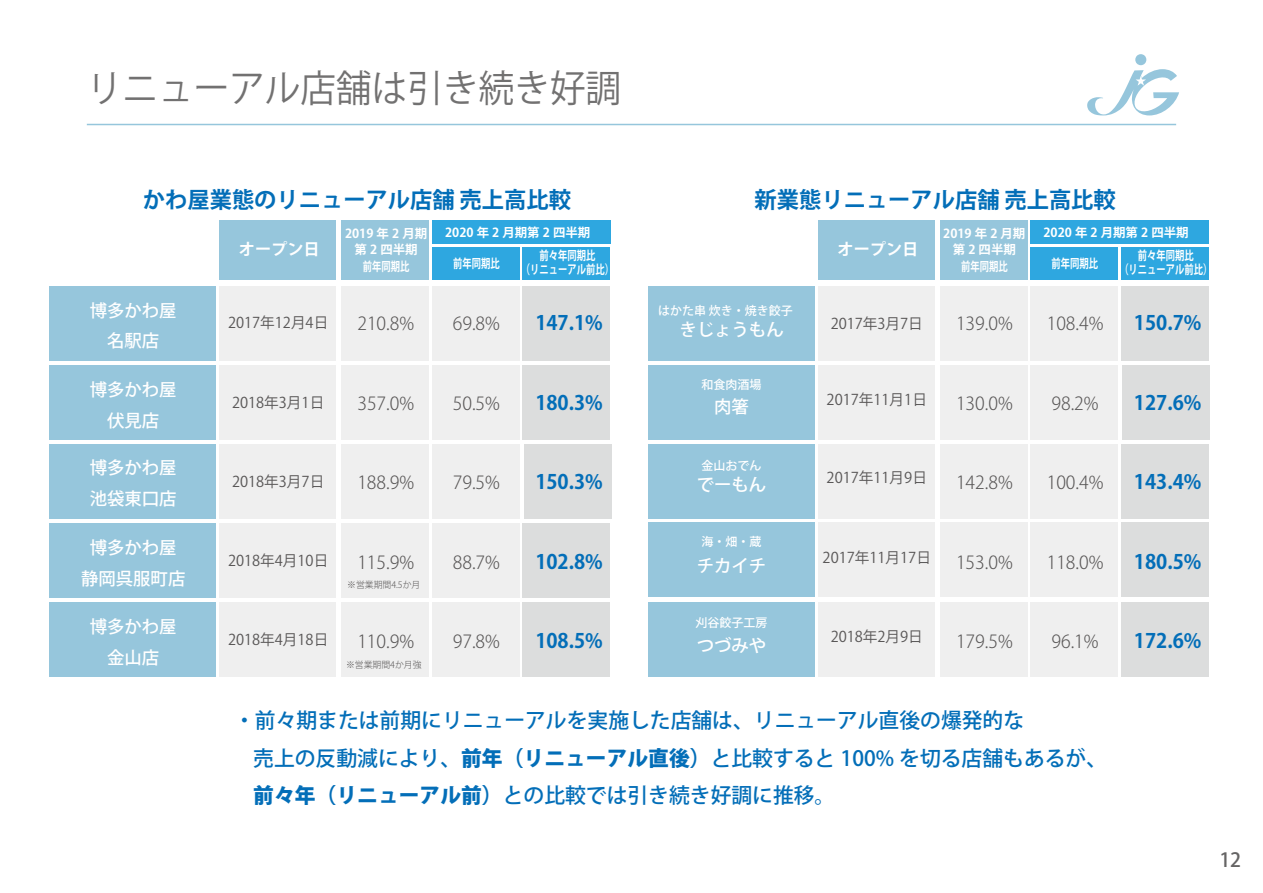
<style>
.page{position:relative;width:1263px;height:893px;background:#fff}
.page>*{position:absolute;margin:0;border:0;box-sizing:border-box;transform-origin:0 0}
.t1{font:37.5px "Koz Go Pro";color:#727171;scale:.95 1}
.t2{font:700 22.5px "Koz Go Pro";color:#036eb8}
.t3{font:500 21px/37.5px "Koz Go Pro";color:#036eb8}
.t4{font:700 19.95px "Koz Go Pro";color:#036eb8}
.t5{font:500 19.5px "Koz Go Pro";color:#656464}
.t6{font:300 18px "Koz Go Pro";color:#595757}
.t7{font:500 17.4px/30.5px "Koz Go Pro";color:#fff;text-align:center}
.t8{font:700 16.2px "Koz Go Pro";color:#fff}
.t9{font:14.85px "Koz Go Pro";color:#595757}
.t10{font:700 12.45px/16.5px "Koz Go Pro";color:#fff;text-align:center}
.t11{font:700 12.45px/13.5px "Koz Go Pro";color:#fff;text-align:center;scale:.75 1}
.t12{font:500 12px "Koz Go Pro";color:#fff}
.t13{font:300 9px "Koz Go Pro";color:#595757}
.s1{font-weight:800}
</style>
<div class="page">
<svg style="left:1087px;top:54px;width:92px;height:61px"></svg>
<hr style="left:87px;top:124px;width:1089px;height:1px;background:#96c6dc">
<div style="left:219px;top:221px;width:117px;height:59px;background:#96c6dc"></div>
<div style="left:341px;top:221px;width:88px;height:59px;background:#96c6dc"></div>
<div style="left:432px;top:221px;width:178px;height:23px;background:#2ea7e0"></div>
<div style="left:522px;top:247px;width:88px;height:33px;background:#2ea7e0"></div>
<div style="left:432px;top:247px;width:87px;height:33px;background:#2ea7e0"></div>
<div style="left:49px;top:366px;width:167px;height:74px;background:#96c6dc"></div>
<div style="left:219px;top:366px;width:117px;height:74px;background:#efefef"></div>
<div style="left:341px;top:366px;width:88px;height:74px;background:#efefef"></div>
<div style="left:432px;top:366px;width:87px;height:74px;background:#efefef"></div>
<div style="left:522px;top:366px;width:88px;height:74px;background:#dcdddd"></div>
<div style="left:49px;top:602px;width:167px;height:74px;background:#96c6dc"></div>
<div style="left:219px;top:602px;width:117px;height:74px;background:#efefef"></div>
<div style="left:341px;top:602px;width:88px;height:74px;background:#efefef"></div>
<div style="left:432px;top:602px;width:87px;height:74px;background:#efefef"></div>
<div style="left:522px;top:602px;width:88px;height:74px;background:#dcdddd"></div>
<div style="left:49px;top:444px;width:167px;height:75px;background:#96c6dc"></div>
<div style="left:219px;top:444px;width:117px;height:75px;background:#efefef"></div>
<div style="left:341px;top:444px;width:88px;height:75px;background:#efefef"></div>
<div style="left:432px;top:444px;width:87px;height:75px;background:#efefef"></div>
<div style="left:524px;top:444px;width:87px;height:75px;background:#dcdddd"></div>
<div style="left:49px;top:523px;width:167px;height:75px;background:#96c6dc"></div>
<div style="left:219px;top:523px;width:117px;height:75px;background:#efefef"></div>
<div style="left:341px;top:523px;width:88px;height:75px;background:#efefef"></div>
<div style="left:432px;top:523px;width:87px;height:75px;background:#efefef"></div>
<div style="left:522px;top:523px;width:88px;height:75px;background:#dcdddd"></div>
<div style="left:49px;top:286px;width:167px;height:74px;background:#96c6dc"></div>
<div style="left:219px;top:286px;width:117px;height:74px;background:#efefef"></div>
<div style="left:341px;top:286px;width:88px;height:74px;background:#efefef"></div>
<div style="left:432px;top:286px;width:87px;height:74px;background:#efefef"></div>
<div style="left:522px;top:286px;width:88px;height:74px;background:#dcdddd"></div>
<div style="left:818px;top:221px;width:116px;height:59px;background:#96c6dc"></div>
<div style="left:648px;top:286px;width:167px;height:74px;background:#96c6dc"></div>
<div style="left:818px;top:286px;width:116px;height:74px;background:#efefef"></div>
<div style="left:940px;top:286px;width:87px;height:74px;background:#efefef"></div>
<div style="left:1030px;top:286px;width:88px;height:74px;background:#efefef"></div>
<div style="left:1121px;top:286px;width:88px;height:74px;background:#dcdddd"></div>
<div style="left:648px;top:522px;width:167px;height:75px;background:#96c6dc"></div>
<div style="left:818px;top:522px;width:116px;height:75px;background:#efefef"></div>
<div style="left:940px;top:522px;width:87px;height:75px;background:#efefef"></div>
<div style="left:1030px;top:522px;width:88px;height:75px;background:#efefef"></div>
<div style="left:1121px;top:522px;width:88px;height:75px;background:#dcdddd"></div>
<div style="left:648px;top:365px;width:167px;height:74px;background:#96c6dc"></div>
<div style="left:818px;top:365px;width:116px;height:74px;background:#efefef"></div>
<div style="left:940px;top:365px;width:87px;height:74px;background:#efefef"></div>
<div style="left:1030px;top:365px;width:88px;height:74px;background:#efefef"></div>
<div style="left:1122px;top:365px;width:88px;height:74px;background:#dcdddd"></div>
<div style="left:940px;top:221px;width:87px;height:59px;background:#96c6dc"></div>
<div style="left:648px;top:444px;width:167px;height:74px;background:#96c6dc"></div>
<div style="left:818px;top:444px;width:116px;height:74px;background:#efefef"></div>
<div style="left:940px;top:444px;width:87px;height:74px;background:#efefef"></div>
<div style="left:1030px;top:444px;width:88px;height:74px;background:#efefef"></div>
<div style="left:1121px;top:444px;width:88px;height:74px;background:#dcdddd"></div>
<div style="left:648px;top:602px;width:167px;height:74px;background:#96c6dc"></div>
<div style="left:818px;top:602px;width:116px;height:74px;background:#efefef"></div>
<div style="left:940px;top:602px;width:87px;height:74px;background:#efefef"></div>
<div style="left:1030px;top:602px;width:88px;height:74px;background:#efefef"></div>
<div style="left:1121px;top:602px;width:88px;height:74px;background:#dcdddd"></div>
<div style="left:1030px;top:221px;width:178px;height:23px;background:#2ea7e0"></div>
<div style="left:1121px;top:247px;width:87px;height:33px;background:#2ea7e0"></div>
<div style="left:1030px;top:247px;width:88px;height:33px;background:#2ea7e0"></div>
<h1 class="t1" style="left:87px;top:64px;width:564px">リニューアル店舗は引き続き好調</h1>
<p class="t2" style="left:143px;top:185px;width:430px">かわ屋業態のリニューアル店舗 売上高比較</p>
<p class="t2" style="left:754px;top:185px;width:363px">新業態リニューアル店舗 売上高比較</p>
<p class="t8" style="left:239px;top:239px;width:82px">オープン日</p>
<p class="t10" style="left:445px;top:225px;width:147px">2020 年 2 月期第 2 四半期</p>
<p class="t10" style="left:1043px;top:225px;width:147px">2020 年 2 月期第 2 四半期</p>
<p class="t10" style="left:345px;top:226px;width:84px">2019 年 2 月期第 2 四半期<br>前年同期比</p>
<p class="t10" style="left:943px;top:226px;width:84px">2019 年 2 月期第 2 四半期<br>前年同期比</p>
<p class="t8" style="left:837px;top:239px;width:82px">オープン日</p>
<p class="t11" style="left:1051px;top:257px;width:64px">前年同期比</p>
<p class="t11" style="left:1119px;top:250px;width:126px">前々年同期比<br>（リニューアル前比）</p>
<p class="t11" style="left:453px;top:257px;width:64px">前年同期比</p>
<p class="t11" style="left:521px;top:250px;width:126px">前々年同期比<br>（リニューアル前比）</p>
<p class="t7" style="left:90px;top:296px;width:88px">博多かわ屋名駅店</p>
<p class="t7" style="left:90px;top:375px;width:88px">博多かわ屋伏見店</p>
<p class="t7" style="left:90px;top:453px;width:88px;text-align:left">博多かわ屋池袋東口店</p>
<p class="t7" style="left:81px;top:533px;width:106px">博多かわ屋静岡呉服町店</p>
<p class="t7" style="left:90px;top:613px;width:88px">博多かわ屋金山店</p>
<p class="t9" style="left:228px;top:313px;width:102px">2017年12月4日</p>
<p class="t6" style="left:357px;top:312px;width:58px">210.8%</p>
<p class="t6" style="left:453px;top:312px;width:49px">69.8%</p>
<p class="t4" style="left:535px;top:310px;width:69px">147.1%</p>
<p class="t12" style="left:658px;top:303px;width:148px">はかた串 炊き・焼き餃子　</p>
<p class="t7" style="left:679px;top:315px;width:106px">きじょうもん</p>
<p class="t9" style="left:831px;top:314px;width:94px">2017年3月7日</p>
<p class="t6" style="left:956px;top:312px;width:58px">139.0%</p>
<p class="t6" style="left:1047px;top:312px;width:58px">108.4%</p>
<p class="t4" style="left:1134px;top:310px;width:69px">150.7%</p>
<p class="t12" style="left:701px;top:376px;width:61px">和食肉酒場</p>
<p class="t9" style="left:232px;top:392px;width:94px">2018年3月1日</p>
<p class="t6" style="left:357px;top:391px;width:58px">357.0%</p>
<p class="t6" style="left:453px;top:391px;width:49px">50.5%</p>
<p class="t4" style="left:535px;top:389px;width:69px">180.3%</p>
<p class="t7" style="left:714px;top:392px;width:36px">肉箸</p>
<p class="t9" style="left:827px;top:390px;width:102px">2017年11月1日</p>
<p class="t6" style="left:956px;top:391px;width:58px">130.0%</p>
<p class="t6" style="left:1051px;top:391px;width:49px">98.2%</p>
<p class="t4" style="left:1134px;top:390px;width:69px">127.6%</p>
<p class="t9" style="left:232px;top:472px;width:94px">2018年3月7日</p>
<p class="t6" style="left:357px;top:471px;width:58px">188.9%</p>
<p class="t6" style="left:453px;top:471px;width:49px">79.5%</p>
<p class="t4" style="left:535px;top:469px;width:69px">150.3%</p>
<p class="t12" style="left:701px;top:458px;width:61px">金山おでん</p>
<p class="t7" style="left:697px;top:470px;width:71px">でーもん</p>
<p class="t9" style="left:827px;top:468px;width:102px">2017年11月9日</p>
<p class="t6" style="left:956px;top:471px;width:58px">142.8%</p>
<p class="t6" style="left:1047px;top:471px;width:58px">100.4%</p>
<p class="t4" style="left:1134px;top:469px;width:69px">143.4%</p>
<p class="t12" style="left:701px;top:534px;width:61px">海・畑・蔵</p>
<p class="t9" style="left:228px;top:551px;width:102px">2018年4月10日</p>
<p class="t6" style="left:357px;top:550px;width:58px">115.9%</p>
<p class="t6" style="left:453px;top:550px;width:49px">88.7%</p>
<p class="t4" style="left:535px;top:548px;width:69px">102.8%</p>
<p class="t7" style="left:697px;top:551px;width:71px">チカイチ</p>
<p class="t9" style="left:823px;top:548px;width:110px">2017年11月17日</p>
<p class="t6" style="left:956px;top:550px;width:58px">153.0%</p>
<p class="t6" style="left:1047px;top:550px;width:58px">118.0%</p>
<p class="t4" style="left:1134px;top:548px;width:69px">180.5%</p>
<p class="t13" style="left:347px;top:579px;width:75px">※営業期間4.5か月</p>
<p class="t9" style="left:228px;top:630px;width:102px">2018年4月18日</p>
<p class="t6" style="left:357px;top:630px;width:58px">110.9%</p>
<p class="t6" style="left:453px;top:630px;width:49px">97.8%</p>
<p class="t4" style="left:535px;top:628px;width:69px">108.5%</p>
<p class="t12" style="left:695px;top:615px;width:73px">刈谷餃子工房</p>
<p class="t7" style="left:697px;top:631px;width:71px">つづみや</p>
<p class="t9" style="left:831px;top:627px;width:94px">2018年2月9日</p>
<p class="t6" style="left:956px;top:630px;width:58px">179.5%</p>
<p class="t6" style="left:1051px;top:630px;width:49px">96.1%</p>
<p class="t4" style="left:1134px;top:628px;width:69px">172.6%</p>
<p class="t13" style="left:346px;top:659px;width:77px">※営業期間4か月強</p>
<p class="t3" style="left:253px;top:703px;width:855px;text-indent:-19px">・前々期または前期にリニューアルを実施した店舗は、リニューアル直後の爆発的な<br>売上の反動減により、<span class="s1">前年（リニューアル直後）</span>と比較すると 100% を切る店舗もあるが、<span class="s1">前々年（リニューアル前）</span>との比較では引き続き好調に推移。</p>
<p class="t5" style="left:1219px;top:847px;width:23px">12</p>
</div>
